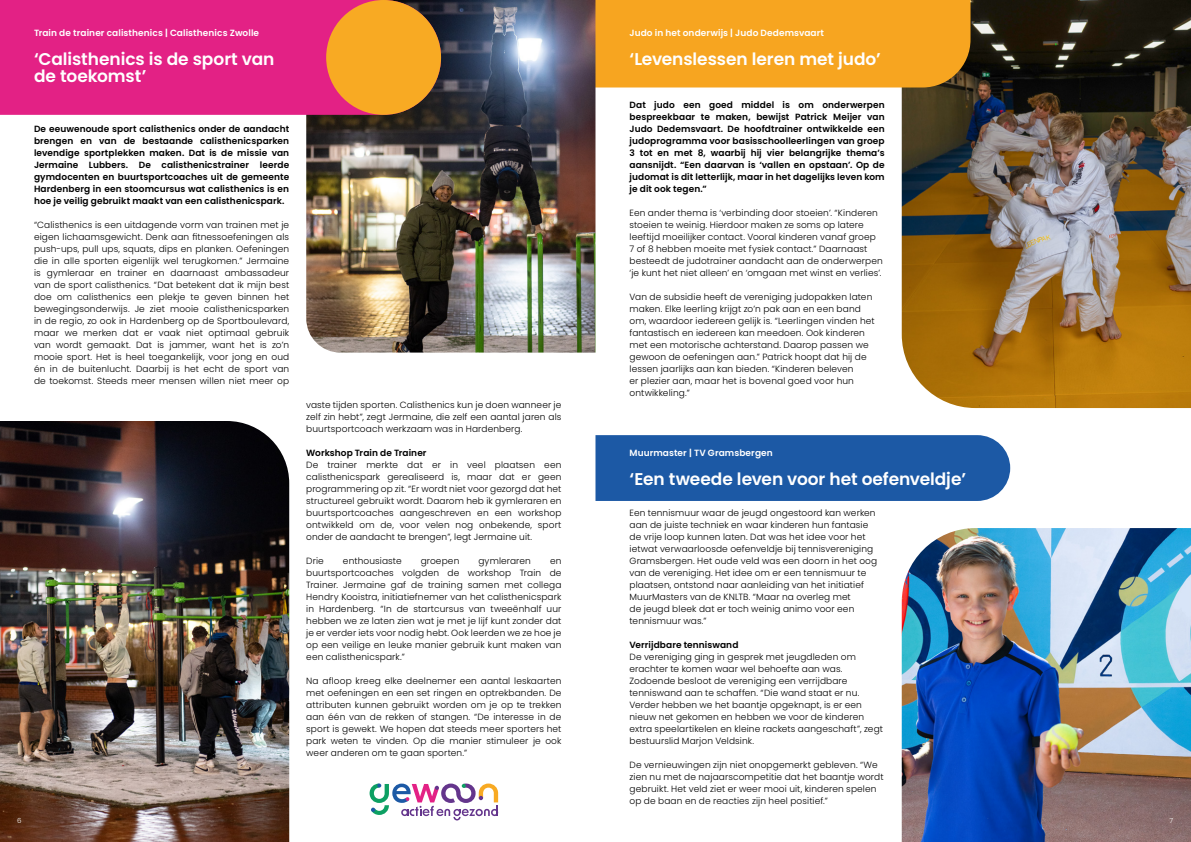
<style>
.page{position:relative;width:1191px;height:842px;background:#fff}
.page>*{position:absolute;margin:0;border:0;box-sizing:border-box;transform-origin:0 0}
.t1{font:600 17px/17px "Poppins";letter-spacing:-.005em;color:#fff}
.t2{font:300 9px/12px "Poppins";letter-spacing:.015em;color:#000}
.t3{font:600 9px/12px "Poppins";letter-spacing:.01em;color:#000;text-align:justify}
.t4{font:600 9px "Poppins";letter-spacing:.01em;color:#fff}
.t5{font:300 7px "Poppins";color:#fff}
</style>
<div class="page">
<img style="left:901px;top:528px;width:290px;height:314px">
<img style="left:901px;top:0;width:290px;height:408px">
<div style="left:595px;top:0;width:375px;height:87px;background:#f7a520"></div>
<img style="left:0;top:421px;width:289px;height:421px">
<img style="left:306px;top:0;width:289px;height:353px">
<div style="left:0;top:0;width:441px;height:115px;background:#e32185"></div>
<div style="left:595px;top:435px;width:415px;height:66px;background:#1c59a5"></div>
<div style="left:326px;top:0;width:115px;height:115px;background:#f8aa23;border-radius:50%"></div>
<svg style="left:369px;top:783px;width:129px;height:37px"></svg>
<p class="t4" style="left:34px;top:28px;width:227px">Train de trainer calisthenics | Calisthenics Zwolle</p>
<h1 class="t1" style="left:34px;top:51px;width:242px">‘Calisthenics is de sport van de toekomst’</h1>
<p class="t3" style="left:34px;top:123px;width:257px">De eeuwenoude sport calisthenics onder de aandacht brengen en van de bestaande calisthenicsparken levendige sportplekken maken. Dat is de missie van Jermaine Lubbers. De calisthenicstrainer leerde gymdocenten en buurtsportcoaches uit de gemeente Hardenberg in een stoomcursus wat calisthenics is en hoe je veilig gebruikt maakt van een calisthenicspark.</p>
<p class="t2" style="left:34px;top:219px;width:257px;text-align:justify">“Calisthenics is een uitdagende vorm van trainen met je eigen lichaamsgewicht. Denk aan fitnessoefeningen als push-ups, pull ups, squats, dips en planken. Oefeningen die in alle sporten eigenlijk wel terugkomen.” Jermaine is gymleraar en trainer en daarnaast ambassadeur van de sport calisthenics. “Dat betekent dat ik mijn best doe om calisthenics een plekje te geven binnen het bewegingsonderwijs. Je ziet mooie calisthenicsparken in de regio, zo ook in Hardenberg op de Sportboulevard, maar we merken dat er vaak niet optimaal gebruik van wordt gemaakt. Dat is jammer, want het is zo’n mooie sport. Het is heel toegankelijk, voor jong en oud én in de buitenlucht. Daarbij is het echt de sport van de toekomst. Steeds meer mensen willen niet meer op</p>
<p class="t2" style="left:306px;top:399px;width:257px;text-align:justify">vaste tijden sporten. Calisthenics kun je doen wanneer je zelf zin hebt”, zegt Jermaine, die zelf een aantal jaren als buurtsportcoach werkzaam was in Hardenberg.</p>
<p class="t3" style="left:306px;top:447px;width:122px">Workshop Train de Trainer</p>
<p class="t2" style="left:306px;top:459px;width:257px;text-align:justify">De trainer merkte dat er in veel plaatsen een calisthenicspark gerealiseerd is, maar dat er geen programmering op zit. “Er wordt niet voor gezorgd dat het structureel gebruikt wordt. Daarom heb ik gymleraren en buurtsportcoaches aangeschreven en een workshop ontwikkeld om de, voor velen nog onbekende, sport onder de aandacht te brengen”, legt Jermaine uit.</p>
<p class="t2" style="left:306px;top:555px;width:19px">Drie</p>
<p class="t2" style="left:343px;top:555px;width:60px">enthousiaste</p>
<p class="t2" style="left:421px;top:555px;width:40px">groepen</p>
<p class="t2" style="left:478px;top:555px;width:54px">gymleraren</p>
<p class="t2" style="left:306px;top:555px;width:257px;text-align:justify;text-indent:244px">en buurtsportcoaches volgden de workshop Train de Trainer. Jermaine gaf de training samen met collega Hendry Kooistra, initiatiefnemer van het calisthenicspark in Hardenberg. “In de startcursus van tweeënhalf uur hebben we ze laten zien wat je met je lijf kunt zonder dat je er verder iets voor nodig hebt. Ook leerden we ze hoe je op een veilige en leuke manier gebruik kunt maken van een calisthenicspark.”</p>
<p class="t2" style="left:306px;top:675px;width:257px;text-align:justify">Na afloop kreeg elke deelnemer een aantal leskaarten met oefeningen en een set ringen en optrekbanden. De attributen kunnen gebruikt worden om je op te trekken aan één van de rekken of stangen. “De interesse in de sport is gewekt. We hopen dat steeds meer sporters het park weten te vinden. Op die manier stimuleer je ook weer anderen om te gaan sporten.”</p>
<p class="t4" style="left:629px;top:28px;width:196px">Judo in het onderwijs | Judo Dedemsvaart</p>
<h1 class="t1" style="left:629px;top:51px;width:253px">‘Levenslessen leren met judo’</h1>
<p class="t3" style="left:629px;top:99px;width:257px">Dat judo een goed middel is om onderwerpen bespreekbaar te maken, bewijst Patrick Meijer van Judo Dedemsvaart. De hoofdtrainer ontwikkelde een judoprogramma voor basisschoolleerlingen van groep 3 tot en met 8, waarbij hij vier belangrijke thema’s aansnijdt. “Een daarvan is ‘vallen en opstaan’. Op de judomat is dit letterlijk, maar in het dagelijks leven kom je dit ook tegen.”</p>
<p class="t2" style="left:629px;top:207px;width:255px">Een ander thema is ‘verbinding door stoeien’. “Kinderen stoeien te weinig. Hierdoor maken ze soms op latere leeftijd moeilijker contact. Vooral kinderen vanaf groep 7 of 8 hebben moeite met fysiek contact.” Daarnaast besteedt de judotrainer aandacht aan de onderwerpen ‘je kunt het niet alleen’ en ‘omgaan met winst en verlies’.</p>
<p class="t2" style="left:629px;top:291px;width:247px">Van de subsidie heeft de vereniging judopakken laten maken. Elke leerling krijgt zo’n pak aan en een band om, waardoor iedereen gelijk is. “Leerlingen vinden het fantastisch en iedereen kan meedoen. Ook kinderen met een motorische achterstand. Daarop passen we gewoon de oefeningen aan.” Patrick hoopt dat hij de lessen jaarlijks aan kan bieden. “Kinderen beleven<br>er plezier aan, maar het is bovenal goed voor hun ontwikkeling.”</p>
<p class="t4" style="left:629px;top:448px;width:145px">Muurmaster | TV Gramsbergen</p>
<h1 class="t1" style="left:629px;top:471px;width:338px">‘Een tweede leven voor het oefenveldje’</h1>
<p class="t2" style="left:629px;top:507px;width:249px">Een tennismuur waar de jeugd ongestoord kan werken aan de juiste techniek en waar kinderen hun fantasie de vrije loop kunnen laten. Dat was het idee voor het ietwat verwaarloosde oefenveldje bij tennisvereniging Gramsbergen. Het oude veld was een doorn in het oog van de vereniging. Het idee om er een tennismuur te plaatsen, ontstond naar aanleiding van het initiatief MuurMasters van de KNLTB. “Maar na overleg met<br>de jeugd bleek dat er toch weinig animo voor een tennismuur was.”</p>
<p class="t3" style="left:629px;top:639px;width:110px">Verrijdbare tenniswand</p>
<p class="t2" style="left:629px;top:651px;width:255px">De vereniging ging in gesprek met jeugdleden om erachter te komen waar wel behoefte aan was.<br>Zodoende besloot de vereniging een verrijdbare tenniswand aan te schaffen. “Die wand staat er nu.<br>Verder hebben we het baantje opgeknapt, is er een nieuw net gekomen en hebben we voor de kinderen extra speelartikelen en kleine rackets aangeschaft”, zegt bestuurslid Marjon Veldsink.</p>
<p class="t2" style="left:629px;top:759px;width:255px">De vernieuwingen zijn niet onopgemerkt gebleven. “We zien nu met de najaarscompetitie dat het baantje wordt gebruikt. Het veld ziet er weer mooi uit, kinderen spelen op de baan en de reacties zijn heel positief.”</p>
<p class="t5" style="left:17px;top:817px;width:6px">6</p>
<p class="t5" style="left:1169px;top:817px;width:5px">7</p>
</div>
